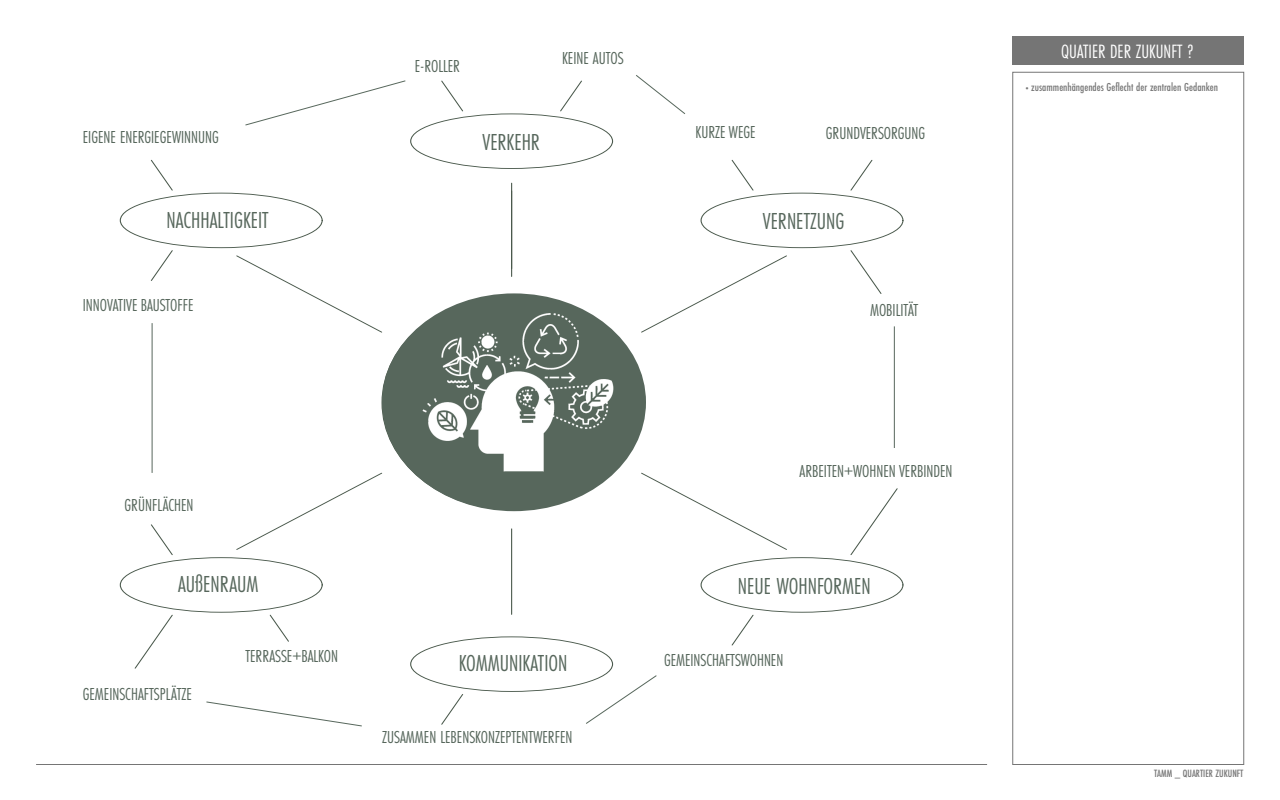
<style>
.page{position:relative;width:1280px;height:800px;background:#fff}
.page>*{position:absolute;margin:0;border:0;box-sizing:border-box;transform-origin:0 0}
.t1{font:24px "Futura PT Cond";color:#57675c}
.Einf__Abs{font:20px "Futura PT Cond";color:#fff}
.t2{font:18px "Futura PT Cond";color:#57675c}
.Einf__Abs-2{font:500 12px "Futura PT Cond";color:#757575}
.Einf__Abs-3{font:500 11px "Futura PT Cond";color:#757575}
.s1{font-size:8px}
</style>
<div class="page">
<div style="left:1012px;top:36px;width:232px;height:29px;background:#757575"></div>
<hr style="left:36px;top:764px;width:951px;height:1px;background:#757575">
<div style="left:1012px;top:72px;width:232px;height:693px;border:1px solid #757575"></div>
<svg style="left:236px;top:255px;width:146px;height:78px"></svg>
<div style="left:120px;top:193px;width:202px;height:55px;border:1px solid #49584b;border-radius:50%"></div>
<svg style="left:678px;top:255px;width:109px;height:59px"></svg>
<div style="left:701px;top:193px;width:202px;height:55px;border:1px solid #49584b;border-radius:50%"></div>
<svg style="left:236px;top:472px;width:146px;height:78px"></svg>
<div style="left:120px;top:557px;width:202px;height:56px;border:1px solid #49584b;border-radius:50%"></div>
<svg style="left:650px;top:478px;width:137px;height:72px"></svg>
<div style="left:701px;top:557px;width:202px;height:56px;border:1px solid #49584b;border-radius:50%"></div>
<hr style="left:511px;top:183px;width:1px;height:86px;background:#49584b">
<hr style="left:511px;top:529px;width:1px;height:85px;background:#49584b">
<div style="left:410px;top:637px;width:203px;height:55px;border:1px solid #49584b;border-radius:50%"></div>
<svg style="left:150px;top:250px;width:23px;height:31px"></svg>
<svg style="left:150px;top:159px;width:23px;height:32px"></svg>
<svg style="left:134px;top:614px;width:39px;height:55px"></svg>
<svg style="left:151px;top:524px;width:22px;height:31px"></svg>
<svg style="left:269px;top:614px;width:20px;height:28px"></svg>
<svg style="left:441px;top:694px;width:23px;height:31px"></svg>
<svg style="left:731px;top:614px;width:23px;height:32px"></svg>
<svg style="left:850px;top:488px;width:48px;height:67px"></svg>
<svg style="left:731px;top:159px;width:23px;height:32px"></svg>
<svg style="left:850px;top:250px;width:32px;height:44px"></svg>
<svg style="left:850px;top:160px;width:23px;height:31px"></svg>
<hr style="left:511px;top:191px;width:1px;height:85px;background:#49584b">
<div style="left:410px;top:114px;width:203px;height:55px;border:1px solid #49584b;border-radius:50%"></div>
<svg style="left:441px;top:80px;width:22px;height:32px"></svg>
<svg style="left:560px;top:80px;width:22px;height:32px"></svg>
<hr style="left:152px;top:323px;width:1px;height:150px;background:#57675c">
<svg style="left:206px;top:701px;width:156px;height:26px"></svg>
<svg style="left:585px;top:675px;width:72px;height:49px"></svg>
<hr style="left:894px;top:326px;width:1px;height:122px;background:#57675c">
<svg style="left:636px;top:75px;width:50px;height:39px"></svg>
<svg style="left:245px;top:80px;width:161px;height:46px"></svg>
<div style="left:382px;top:293px;width:264px;height:218px;background:#57675c;border-radius:50%"></div>
<img style="left:382px;top:304px;width:296px;height:174px">
<p class="t2" style="left:415px;top:55px;width:47px">E-ROLLER</p>
<p class="t2" style="left:562px;top:48px;width:63px">KEINE AUTOS</p>
<p class="t2" style="left:83px;top:127px;width:138px">EIGENE ENERGIEGEWINNUNG</p>
<p class="t1" style="left:483px;top:129px;width:59px">VERKEHR</p>
<p class="t2" style="left:695px;top:122px;width:62px">KURZE WEGE</p>
<p class="t2" style="left:826px;top:123px;width:101px">GRUNDVERSORGUNG</p>
<p class="t1" style="left:167px;top:206px;width:104px">NACHHALTIGKEIT</p>
<p class="t1" style="left:763px;top:207px;width:83px">VERNETZUNG</p>
<p class="t2" style="left:83px;top:295px;width:112px">INNOVATIVE BAUSTOFFE</p>
<p class="t2" style="left:870px;top:299px;width:50px">MOBILITÄT</p>
<p class="t2" style="left:800px;top:460px;width:155px">ARBEITEN+WOHNEN VERBINDEN</p>
<p class="t2" style="left:125px;top:495px;width:71px">GRÜNFLÄCHEN</p>
<p class="t1" style="left:178px;top:571px;width:82px">AUßENRAUM</p>
<p class="t1" style="left:738px;top:572px;width:134px">NEUE WOHNFORMEN</p>
<p class="t2" style="left:83px;top:683px;width:111px">GEMEINSCHAFTSPLÄTZE</p>
<p class="t2" style="left:245px;top:646px;width:94px">TERRASSE+BALKON</p>
<p class="t1" style="left:459px;top:649px;width:110px">KOMMUNIKATION</p>
<p class="t2" style="left:382px;top:727px;width:192px">ZUSAMMEN LEBENSKONZEPTENTWERFEN</p>
<p class="t2" style="left:664px;top:650px;width:121px">GEMEINSCHAFTSWOHNEN</p>
<p class="Einf__Abs" style="left:1061px;top:40px;width:134px">QUATIER DER ZUKUNFT ?</p>
<p class="Einf__Abs-2" style="left:1023px;top:80px;width:197px"><span class="s1">•</span>zusammenhängendes Geflecht der zentralen Gedanken</p>
<p class="Einf__Abs-3" style="left:1154px;top:767px;width:91px">TAMM _ QUARTIER ZUKUNFT</p>
</div>
